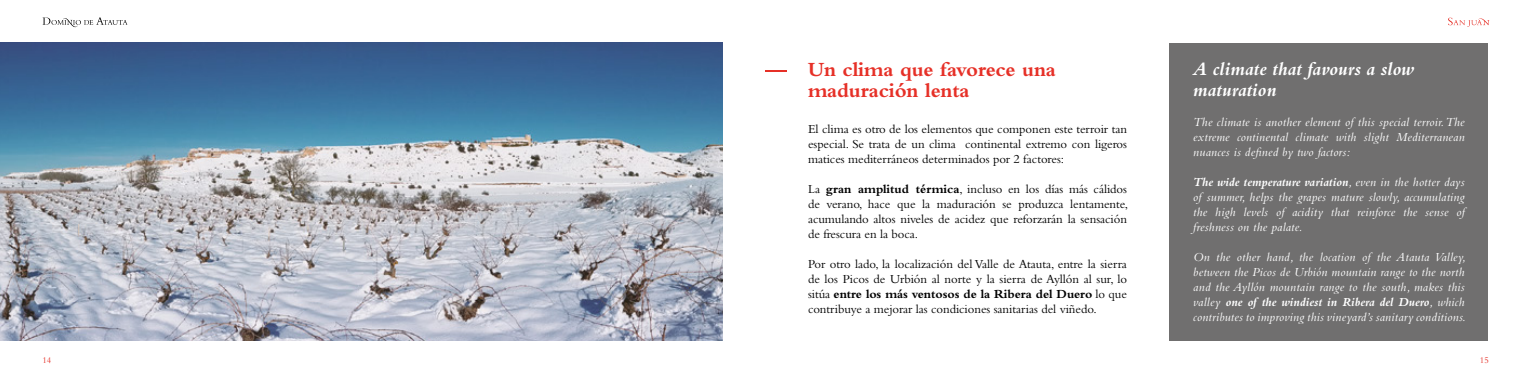
<style>
.page{position:relative;width:1531px;height:383px;background:#fff}
.page>*{position:absolute;margin:0;border:0;box-sizing:border-box;transform-origin:0 0}
.t1{font:700 21px/21px "Bembo Std";letter-spacing:-.01em;color:#e63027}
.t2{font:italic 700 19.5px/21px "Bembo Std";color:#fff}
.t3{font:12.75px/15px "Bembo Std";letter-spacing:-.005em;color:#000;text-align:justify}
.t4{font:italic 12.75px/15px "Bembo Std";letter-spacing:.02em;color:#fff;text-align:justify}
.t5{font:9px "Bembo Std";color:#e63027}
.s1{font-weight:700}
</style>
<div class="page">
<svg style="left:43px;top:17px;width:85px;height:10px"></svg>
<svg style="left:1448px;top:18px;width:41px;height:9px"></svg>
<img style="left:0;top:43px;width:723px;height:297px">
<div style="left:1169px;top:43px;width:319px;height:297px;background:#706f6f"></div>
<svg style="left:765px;top:70px;width:22px;height:1px"></svg>
<h1 class="t1" style="left:808px;top:59px;width:249px">Un clima que favorece una maduración lenta</h1>
<p class="t3" style="left:808px;top:121px;width:320px">El clima es otro de los elementos que componen este terroir tan especial. Se trata de un clima continental extremo con ligeros matices mediterráneos determinados por 2 factores:</p>
<p class="t3" style="left:808px;top:181px;width:322px">La <span class="s1">gran amplitud térmica</span>, incluso en los días más cálidos de verano, hace que la maduración se produzca lentamente, acumulando altos niveles de acidez que reforzarán la sensación de frescura en la boca.</p>
<p class="t3" style="left:808px;top:256px;width:320px">Por otro lado, la localización del Valle de Atauta, entre la sierra de los Picos de Urbión al norte y la sierra de Ayllón al sur, lo sitúa <span class="s1">entre los más ventosos de la Ribera del Duero</span> lo que contribuye a mejorar las condiciones sanitarias del viñedo.</p>
<h2 class="t2" style="left:1193px;top:58px;width:222px">A climate that favours a slow maturation</h2>
<p class="t4" style="left:1193px;top:114px;width:273px">The climate is another element of this special terroir. The extreme continental climate with slight Mediterranean nuances is defined by two factors:</p>
<p class="t4" style="left:1193px;top:174px;width:273px"><span class="s1">The wide temperature variation</span>, even in the hotter days of summer, helps the grapes mature slowly, accumulating the high levels of acidity that reinforce the sense of freshness on the palate.</p>
<p class="t4" style="left:1193px;top:249px;width:274px">On the other hand, the location of the Atauta Valley, between the Picos de Urbión mountain range to the north and the Ayllón mountain range to the south, makes this valley <span class="s1">one of the windiest in Ribera del Duero</span>, which contributes to improving this vineyard’s sanitary conditions.</p>
<p class="t5" style="left:43px;top:355px;width:10px">14</p>
<p class="t5" style="left:1480px;top:355px;width:10px">15</p>
</div>
